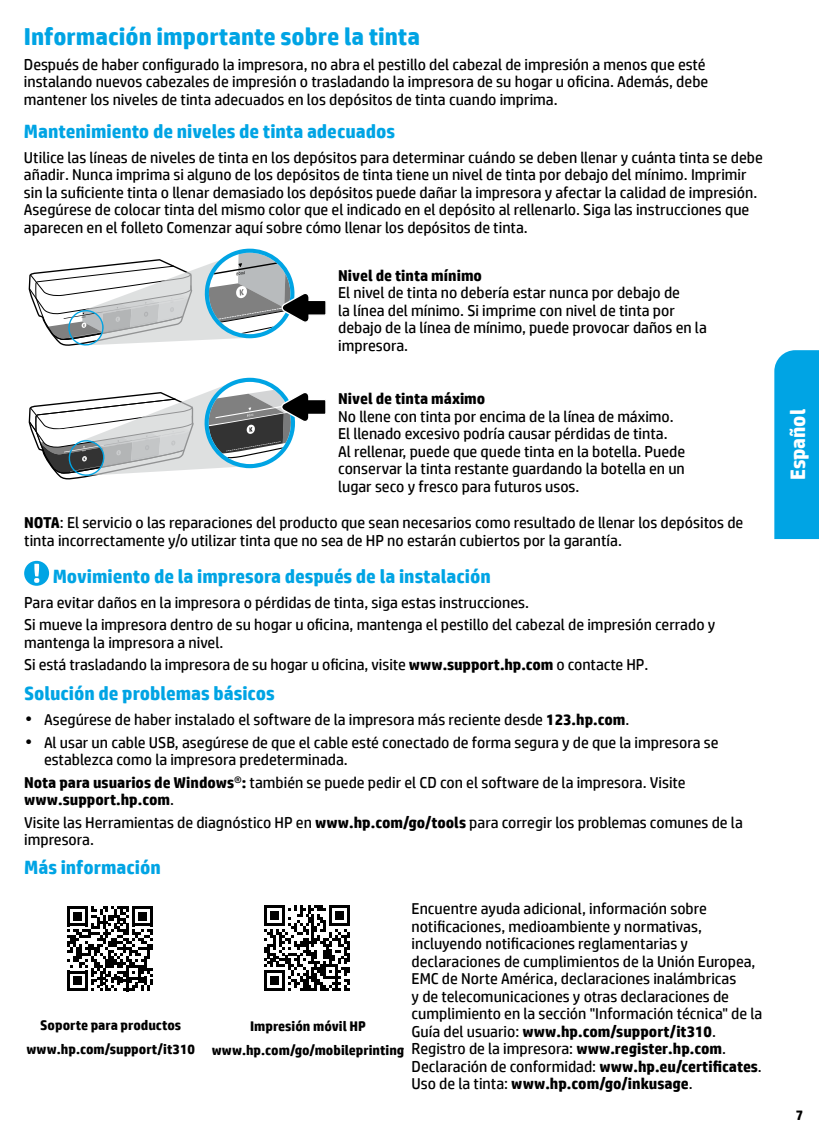
<style>
.page{position:relative;width:819px;height:1134px;background:#fff}
.page>*{position:absolute;margin:0;border:0;box-sizing:border-box;transform-origin:0 0}
.t1{font:700 24.5px "HP Simplified";color:#00a4e4}
.t2{font:700 21px "HP Simplified";color:#fff}
.t3{font:700 19.25px "HP Simplified";color:#00a4e4}
.t4{font:15.75px/17.5px "HP Simplified";color:#000}
.t5{font:700 15.75px "HP Simplified";color:#000}
.t6{font:700 14px/23.8px "HP Simplified";color:#000;text-align:center}
.s1{font-weight:700}
.s2{font-family:"Futura Bk"}
</style>
<div class="page">
<div style="left:774px;top:350px;width:45px;height:189px;background:#00a4e4"></div>
<svg style="left:28px;top:248px;width:298px;height:98px"></svg>
<svg style="left:28px;top:377px;width:298px;height:103px"></svg>
<div style="left:24px;top:561px;width:25px;height:25px;background:#00a4e4;border-radius:50%"></div>
<svg style="left:34px;top:564px;width:5px;height:19px"></svg>
<svg style="left:264px;top:905px;width:86px;height:86px"></svg>
<svg style="left:67px;top:906px;width:86px;height:85px"></svg>
<h1 class="t1" style="left:24px;top:20px;width:398px">Información importante sobre la tinta</h1>
<p class="t4" style="left:24px;top:55px;width:686px">Después de haber configurado la impresora, no abra el pestillo del cabezal de impresión a menos que esté instalando nuevos cabezales de impresión o trasladando la impresora de su hogar u oficina. Además, debe mantener los niveles de tinta adecuados en los depósitos de tinta cuando imprima.</p>
<p class="t3" style="left:24px;top:119px;width:373px">Mantenimiento de niveles de tinta adecuados</p>
<p class="t4" style="left:24px;top:148px;width:740px">Utilice las líneas de niveles de tinta en los depósitos para determinar cuándo se deben llenar y cuánta tinta se debe añadir. Nunca imprima si alguno de los depósitos de tinta tiene un nivel de tinta por debajo del mínimo. Imprimir sin la suficiente tinta o llenar demasiado los depósitos puede dañar la impresora y afectar la calidad de impresión.<br>Asegúrese de colocar tinta del mismo color que el indicado en el depósito al rellenarlo. Siga las instrucciones que aparecen en el folleto Comenzar aquí sobre cómo llenar los depósitos de tinta.</p>
<p class="t5" style="left:338px;top:265px;width:145px">Nivel de tinta mínimo</p>
<p class="t4" style="left:338px;top:284px;width:370px">El nivel de tinta no debería estar nunca por debajo de<br>la línea del mínimo. Si imprime con nivel de tinta por debajo de la línea de mínimo, puede provocar daños en la impresora.</p>
<p class="t5" style="left:338px;top:389px;width:149px">Nivel de tinta máximo</p>
<p class="t4" style="left:338px;top:408px;width:349px">No llene con tinta por encima de la línea de máximo.<br>El llenado excesivo podría causar pérdidas de tinta.<br>Al rellenar, puede que quede tinta en la botella. Puede conservar la tinta restante guardando la botella en un lugar seco y fresco para futuros usos.</p>
<p class="t4" style="left:24px;top:514px;width:721px"><span class="s1">NOTA</span>: El servicio o las reparaciones del producto que sean necesarios como resultado de llenar los depósitos de tinta incorrectamente y/o utilizar tinta que no sea de HP no estarán cubiertos por la garantía.</p>
<p class="t3" style="left:53px;top:563px;width:440px">Movimiento de la impresora después de la instalación</p>
<p class="t4" style="left:24px;top:591px;width:693px;line-height:22.4px">Para evitar daños en la impresora o pérdidas de tinta, siga estas instrucciones.<br>Si mueve la impresora dentro de su hogar u oficina, mantenga el pestillo del cabezal de impresión cerrado y</p>
<p class="t4" style="left:24px;top:631px;width:626px;line-height:22.4px">mantenga la impresora a nivel.<br>Si está trasladando la impresora de su hogar u oficina, visite <span class="s1">www.support.hp.com</span> o contacte HP.</p>
<p class="t3" style="left:24px;top:681px;width:252px">Solución de problemas básicos</p>
<p class="t4" style="left:24px;top:711px;width:607px"><span class="s2">•</span> Asegúrese de haber instalado el software de la impresora más reciente desde <span class="s1">123.hp.com</span>.</p>
<p class="t4" style="left:44px;top:733px;width:676px;text-indent:-20px"><span class="s2">•</span> Al usar un cable USB, asegúrese de que el cable esté conectado de forma segura y de que la impresora se establezca como la impresora predeterminada.</p>
<p class="t4" style="left:24px;top:773px;width:663px"><span class="s1">Nota para usuarios de Windows</span>®<span class="s1">:</span> también se puede pedir el CD con el software de la impresora. Visite <span class="s1">www.support.hp.com</span>.</p>
<p class="t4" style="left:24px;top:813px;width:720px">Visite las Herramientas de diagnóstico HP en <span class="s1">www.hp.com/go/tools</span> para corregir los problemas comunes de la impresora.</p>
<p class="t3" style="left:24px;top:855px;width:138px">Más información</p>
<p class="t6" style="left:27px;top:1014px;width:170px">Soporte para productos www.hp.com/support/it310</p>
<p class="t4" style="left:412px;top:900px;width:352px">Encuentre ayuda adicional, información sobre notificaciones, medioambiente y normativas, incluyendo notificaciones reglamentarias y declaraciones de cumplimientos de la Unión Europea, EMC de Norte América, declaraciones inalámbricas<br>y de telecomunicaciones y otras declaraciones de cumplimiento en la sección "Información técnica" de la Guía del usuario: <span class="s1">www.hp.com/support/it310</span>.<br>Registro de la impresora: <span class="s1">www.register.hp.com</span>.<br>Declaración de conformidad: <span class="s1">www.hp.eu/certificates</span>.<br>Uso de la tinta: <span class="s1">www.hp.com/go/inkusage</span>.</p>
<p class="t6" style="left:212px;top:1015px;width:194px">Impresión móvil HP www.hp.com/go/mobileprinting</p>
<h2 class="t2" style="left:784px;top:480px;width:73px;rotate:-90deg">Español</h2>
<p class="t6" style="left:796px;top:1103px;width:9px">7</p>
</div>
